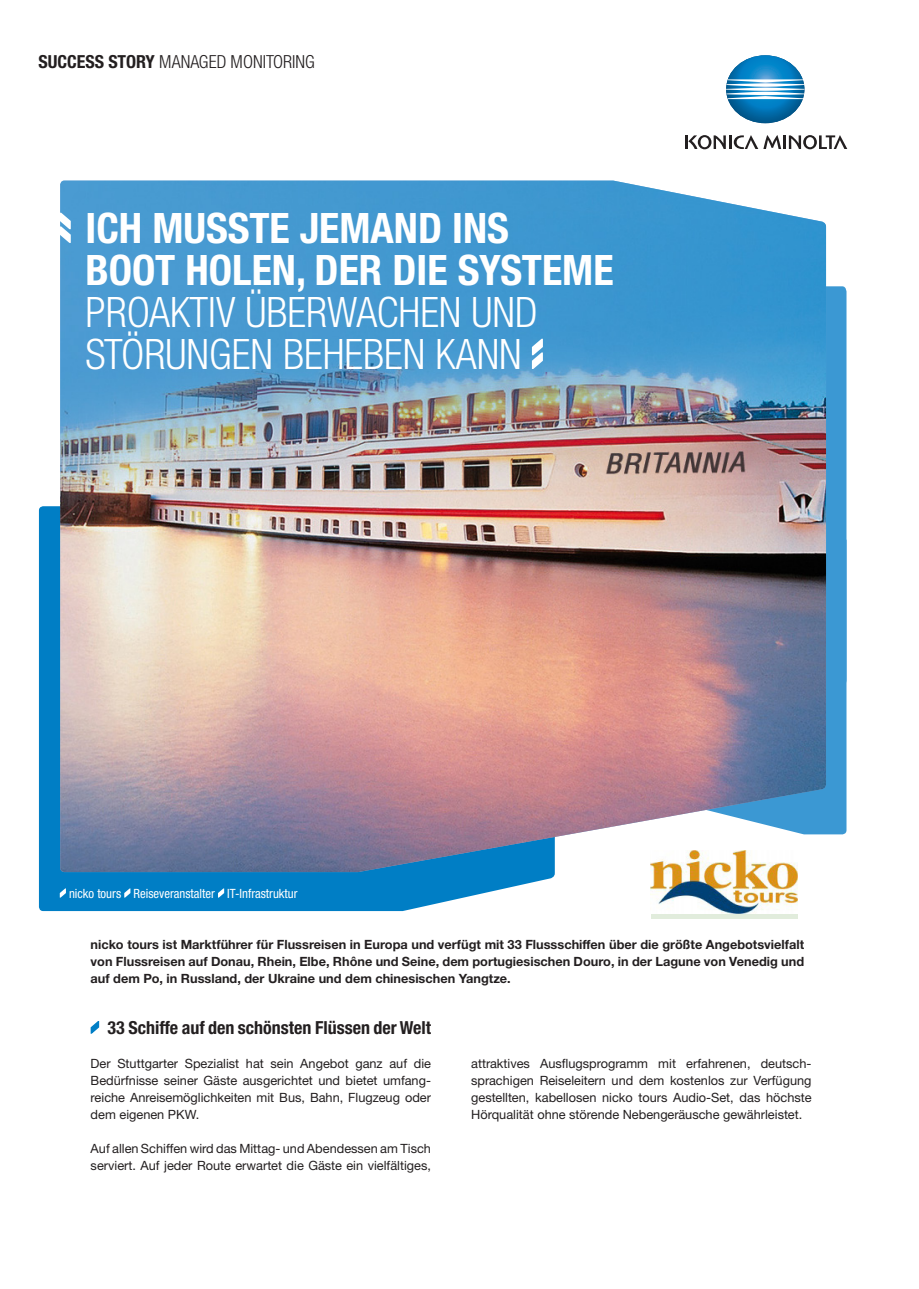
<style>
.page{position:relative;width:919px;height:1289px;background:#fff}
.page>*{position:absolute;margin:0;border:0;box-sizing:border-box;transform-origin:0 0}
.Bro_Inside_COPYBOLD{font:700 condensed 42px "Helvetica Neue LTW1 G";color:#fff}
.Bro_Inside_COPYBOLD-2{font:300 condensed 42px "Helvetica Neue LTW1 G";color:#fff}
.Bro_Inside_SUBHEAD_B{font:700 condensed 18px "Helvetica Neue LTW1 G";color:#231f20}
.Bro_Inside_RUBRIC_Bo{font:300 condensed 18px "Helvetica Neue LTW1 G";color:#231f20}
.Bro_Inside_COPY_Roma{font:12.75px/17px "Helvetica Neue LTW1 G";color:#231f20;text-align:justify}
.Bro_Inside_COPYBOLD-3{font:700 12.75px/17px "Helvetica Neue LTW1 G";color:#231f20;text-align:justify}
.Bro_Inside_COPY_WHIT{font:condensed 12.75px "Helvetica Neue LTW1 G";color:#fff}
.s1{font-weight:700}
</style>
<div class="page">
<div style="left:651px;top:850px;width:146px;height:68px;background:linear-gradient(to right,#e1ecdc,#e1ecdc)"></div>
<img style="left:651px;top:872px;width:146px;height:41px">
<svg style="left:39px;top:506px;width:515px;height:405px;background:#1789ca"></svg>
<div style="left:826px;top:286px;width:20px;height:250px;background:#3b98d3"></div>
<div style="left:826px;top:536px;width:20px;height:298px;background:#3b98d3"></div>
<img style="left:60px;top:181px;width:766px;height:691px">
<svg style="left:726px;top:55px;width:78px;height:68px"></svg>
<hr style="left:684px;top:135px;width:3px;height:14px;background:#231f20">
<hr style="left:728px;top:135px;width:3px;height:14px;background:#231f20">
<svg style="left:688px;top:135px;width:37px;height:14px"></svg>
<svg style="left:733px;top:135px;width:114px;height:14px"></svg>
<svg style="left:60px;top:213px;width:11px;height:30px"></svg>
<svg style="left:532px;top:339px;width:11px;height:30px"></svg>
<svg style="left:90px;top:1021px;width:10px;height:13px"></svg>
<svg style="left:60px;top:888px;width:6px;height:9px"></svg>
<svg style="left:124px;top:888px;width:6px;height:9px"></svg>
<svg style="left:218px;top:888px;width:6px;height:9px"></svg>
<p class="Bro_Inside_RUBRIC_Bo" style="left:38px;top:51px;width:278px"><span class="s1">SUCCESS STORY</span> MANAGED MONITORING</p>
<p class="Bro_Inside_COPYBOLD" style="left:86px;top:203px;width:425px">ICH MUSSTE JEMAND INS</p>
<p class="Bro_Inside_COPYBOLD" style="left:85px;top:245px;width:529px">BOOT HOLEN, DER DIE SYSTEME</p>
<p class="Bro_Inside_COPYBOLD-2" style="left:85px;top:287px;width:453px">PROAKTIV ÜBERWACHEN UND</p>
<p class="Bro_Inside_COPYBOLD-2" style="left:85px;top:329px;width:438px">STÖRUNGEN BEHEBEN KANN</p>
<p class="Bro_Inside_COPY_WHIT" style="left:69px;top:885px;width:230px">nicko tours Reiseveranstalter IT-Infrastruktur</p>
<p class="Bro_Inside_COPYBOLD-3" style="left:91px;top:935px;width:715px">nicko tours ist Marktführer für Flussreisen in Europa und verfügt mit 33 Flussschiffen über die größte Angebotsvielfalt von Flussreisen auf Donau, Rhein, Elbe, Rhône und Seine, dem portugiesischen Douro, in der Lagune von Venedig und auf dem Po, in Russland, der Ukraine und dem chinesischen Yangtze.</p>
<p class="Bro_Inside_SUBHEAD_B" style="left:108px;top:1016px;width:325px">33 Schiffe auf den schönsten Flüssen der Welt</p>
<p class="Bro_Inside_COPY_Roma" style="left:91px;top:1054px;width:342px">Der Stuttgarter Spezialist hat sein Angebot ganz auf die Bedürfnisse seiner Gäste ausgerichtet und bietet umfang&shy;reiche Anreisemöglichkeiten mit Bus, Bahn, Flugzeug oder dem eigenen PKW.</p>
<p class="Bro_Inside_COPY_Roma" style="left:91px;top:1139px;width:342px">Auf allen Schiffen wird das Mittag- und Abendessen am Tisch serviert. Auf jeder Route erwartet die Gäste ein vielfältiges,</p>
<p class="Bro_Inside_COPY_Roma" style="left:471px;top:1054px;width:342px">attraktives Ausflugsprogramm mit erfahrenen, deutsch&shy;sprachigen Reiseleitern und dem kostenlos zur Verfügung gestellten, kabellosen nicko tours Audio-Set, das höchste Hörqualität ohne störende Nebengeräusche gewährleistet.</p>
</div>
